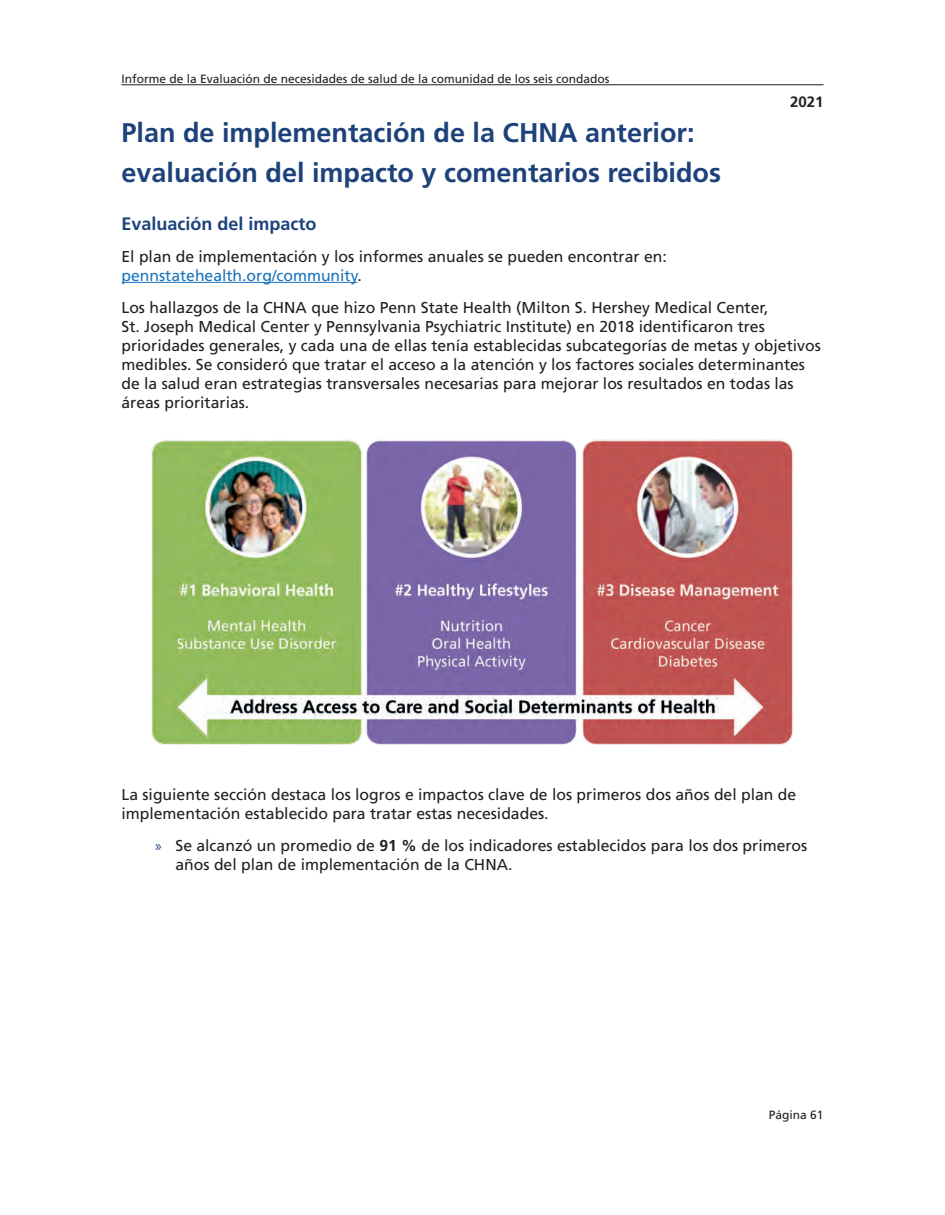
<style>
.page{position:relative;width:945px;height:1215px;background:#fff}
.page>*{position:absolute;margin:0;border:0;box-sizing:border-box;transform-origin:0 0}
.t1{font:700 27px/40.5px "Frutiger LT Std";color:#1d427b}
.t2{font:700 18px "Frutiger LT Std";color:#1d427b}
.t3{font:15.75px/18.9px "Frutiger LT Std";color:#231f20}
.t4{font:700 15px "Frutiger LT Std";color:#231f20}
.t5{font:12px "Frutiger LT Std";color:#231f20}
.s1{color:#1a73bb}
.s2{font-family:"Myriad Pro";color:#1d427b}
.s3{font-weight:700}
</style>
<div class="page">
<hr style="left:122px;top:84px;width:702px;height:1px;background:#231f20">
<hr style="left:122px;top:282px;width:235px;height:1px;background:#1a73bb">
<img style="left:151px;top:439px;width:643px;height:306px">
<p class="t5" style="left:122px;top:71px;width:490px">Informe de la Evaluación de necesidades de salud de la comunidad de los seis condados</p>
<p class="t4" style="left:790px;top:93px;width:35px">2021</p>
<h1 class="t1" style="left:122px;top:112px;width:601px">Plan de implementación de la CHNA anterior: evaluación del impacto y comentarios recibidos</h1>
<p class="t2" style="left:122px;top:213px;width:197px">Evaluación del impacto</p>
<p class="t3" style="left:122px;top:247px;width:547px">El plan de implementación y los informes anuales se pueden encontrar en: <span class="s1">pennstatehealth.org/community</span>.</p>
<p class="t3" style="left:122px;top:298px;width:701px">Los hallazgos de la CHNA que hizo Penn State Health (Milton S. Hershey Medical Center,<br>St. Joseph Medical Center y Pennsylvania Psychiatric Institute) en 2018 identificaron tres prioridades generales, y cada una de ellas tenía establecidas subcategorías de metas y objetivos medibles. Se consideró que tratar el acceso a la atención y los factores sociales determinantes de la salud eran estrategias transversales necesarias para mejorar los resultados en todas las áreas prioritarias.</p>
<p class="t3" style="left:122px;top:785px;width:676px">La siguiente sección destaca los logros e impactos clave de los primeros dos años del plan de implementación establecido para tratar estas necesidades.</p>
<p class="t3" style="left:176px;top:836px;width:633px;text-indent:-20px"><span class="s2">»</span> Se alcanzó un promedio de <span class="s3">91 %</span> de los indicadores establecidos para los dos primeros años del plan de implementación de la CHNA.</p>
<p class="t5" style="left:769px;top:1108px;width:56px">Página 61</p>
</div>
